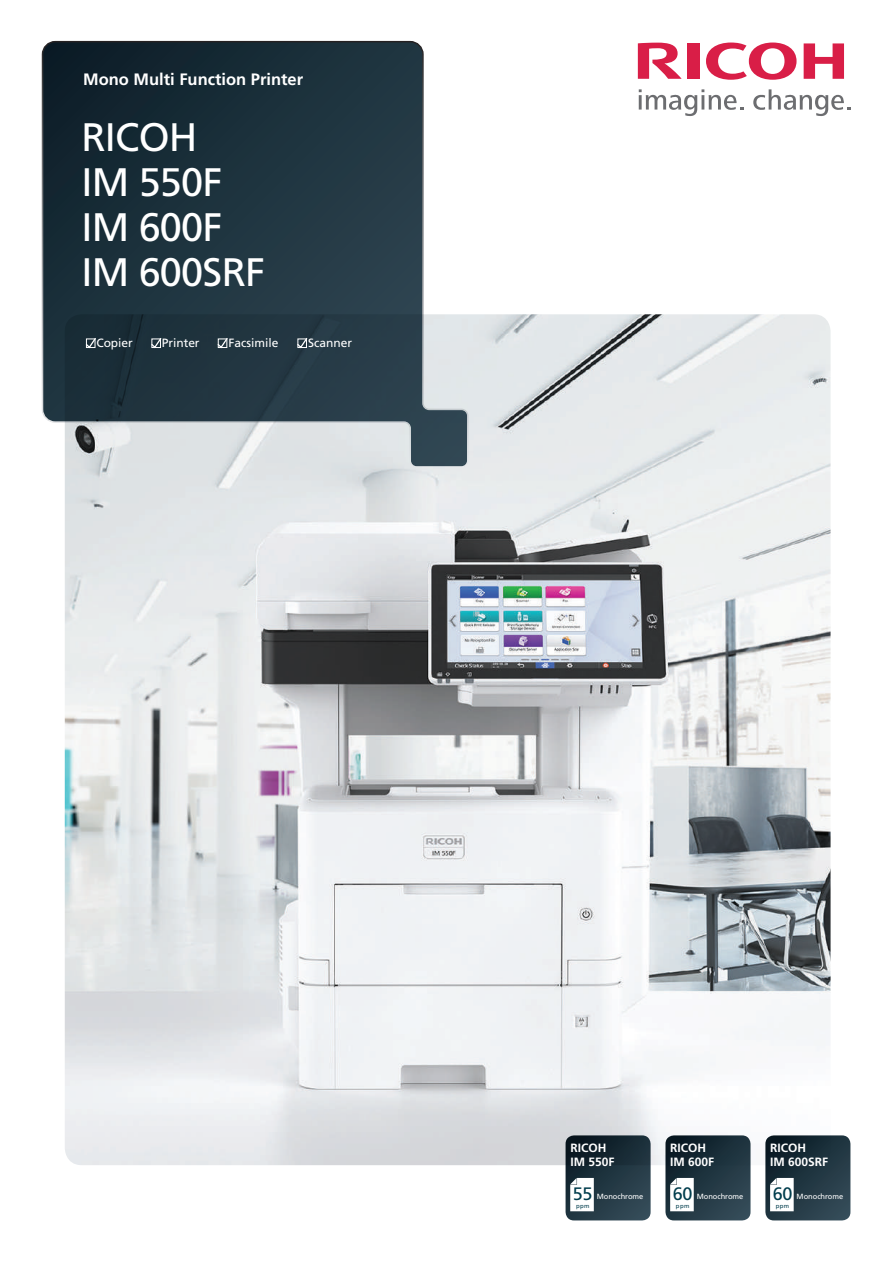
<style>
.page{position:relative;width:893px;height:1263px;background:#fff}
.page>*{position:absolute;margin:0;border:0;box-sizing:border-box;transform-origin:0 0}
.t1{font:39.75px/45px "Frutiger LT Std";letter-spacing:-.02em;color:#fff}
.t2{font:18px "Frutiger LT Std";color:#013d4d}
.t3{font:700 16.5px "Frutiger LT Std";color:#fff}
.t4{font:700 12px/13.5px "Frutiger LT Std";color:#fff}
.t5{font:12px "Frutiger LT Std";color:#fff}
.t6{font:7.5px "Frutiger LT Std";letter-spacing:-.005em;color:#fff}
.t7{font:6px "Frutiger LT Std";letter-spacing:.06em;color:#013d4d}
</style>
<div class="page">
<img style="left:65px;top:314px;width:766px;height:851px">
<svg style="left:41px;top:40px;width:428px;height:428px;background:#465760"></svg>
<svg style="left:706px;top:43px;width:90px;height:37px"></svg>
<svg style="left:804px;top:43px;width:40px;height:36px"></svg>
<div style="left:687px;top:43px;width:12px;height:36px;background:#d91e47"></div>
<svg style="left:638px;top:43px;width:44px;height:36px"></svg>
<svg style="left:639px;top:89px;width:104px;height:27px"></svg>
<svg style="left:753px;top:89px;width:97px;height:27px"></svg>
<svg style="left:216px;top:337px;width:13px;height:12px"></svg>
<div style="left:218px;top:339px;width:9px;height:9px;border:1px solid #fff"></div>
<svg style="left:150px;top:337px;width:13px;height:12px"></svg>
<div style="left:152px;top:339px;width:9px;height:9px;border:1px solid #fff"></div>
<svg style="left:85px;top:337px;width:12px;height:12px"></svg>
<div style="left:86px;top:339px;width:9px;height:9px;border:1px solid #fff"></div>
<svg style="left:296px;top:337px;width:12px;height:12px"></svg>
<div style="left:298px;top:339px;width:9px;height:9px;border:1px solid #fff"></div>
<svg style="left:765px;top:1135px;width:85px;height:85px;background:#213541"></svg>
<svg style="left:665px;top:1135px;width:85px;height:85px;background:#213540"></svg>
<svg style="left:566px;top:1135px;width:85px;height:85px;background:#20333e"></svg>
<svg style="left:770px;top:1178px;width:24px;height:33px"></svg>
<svg style="left:670px;top:1178px;width:24px;height:33px"></svg>
<svg style="left:570px;top:1178px;width:24px;height:33px"></svg>
<h3 class="t3" style="left:83px;top:70px;width:222px">Mono Multi Function Printer</h3>
<h1 class="t1" style="left:81px;top:115px;width:185px">RICOH<br>IM 550F<br>IM 600F<br>IM 600SRF</h1>
<p class="t5" style="left:96px;top:336px;width:38px">Copier</p>
<p class="t5" style="left:162px;top:336px;width:39px">Printer</p>
<p class="t5" style="left:228px;top:336px;width:51px">Facsimile</p>
<p class="t5" style="left:308px;top:336px;width:45px">Scanner</p>
<p class="t4" style="left:570px;top:1141px;width:46px">RICOH<br>IM 550F</p>
<p class="t7" style="left:576px;top:1203px;width:15px">ppm</p>
<p class="t7" style="left:676px;top:1203px;width:15px">ppm</p>
<p class="t7" style="left:776px;top:1203px;width:15px">ppm</p>
<p class="t4" style="left:670px;top:1141px;width:46px">RICOH<br>IM 600F</p>
<p class="t4" style="left:770px;top:1141px;width:60px">RICOH<br>IM 600SRF</p>
<h2 class="t2" style="left:573px;top:1183px;width:21px">55</h2>
<h2 class="t2" style="left:673px;top:1183px;width:21px">60</h2>
<h2 class="t2" style="left:773px;top:1183px;width:21px">60</h2>
<p class="t6" style="left:597px;top:1191px;width:48px">Monochrome</p>
<p class="t6" style="left:697px;top:1191px;width:48px">Monochrome</p>
<p class="t6" style="left:797px;top:1191px;width:48px">Monochrome</p>
</div>
